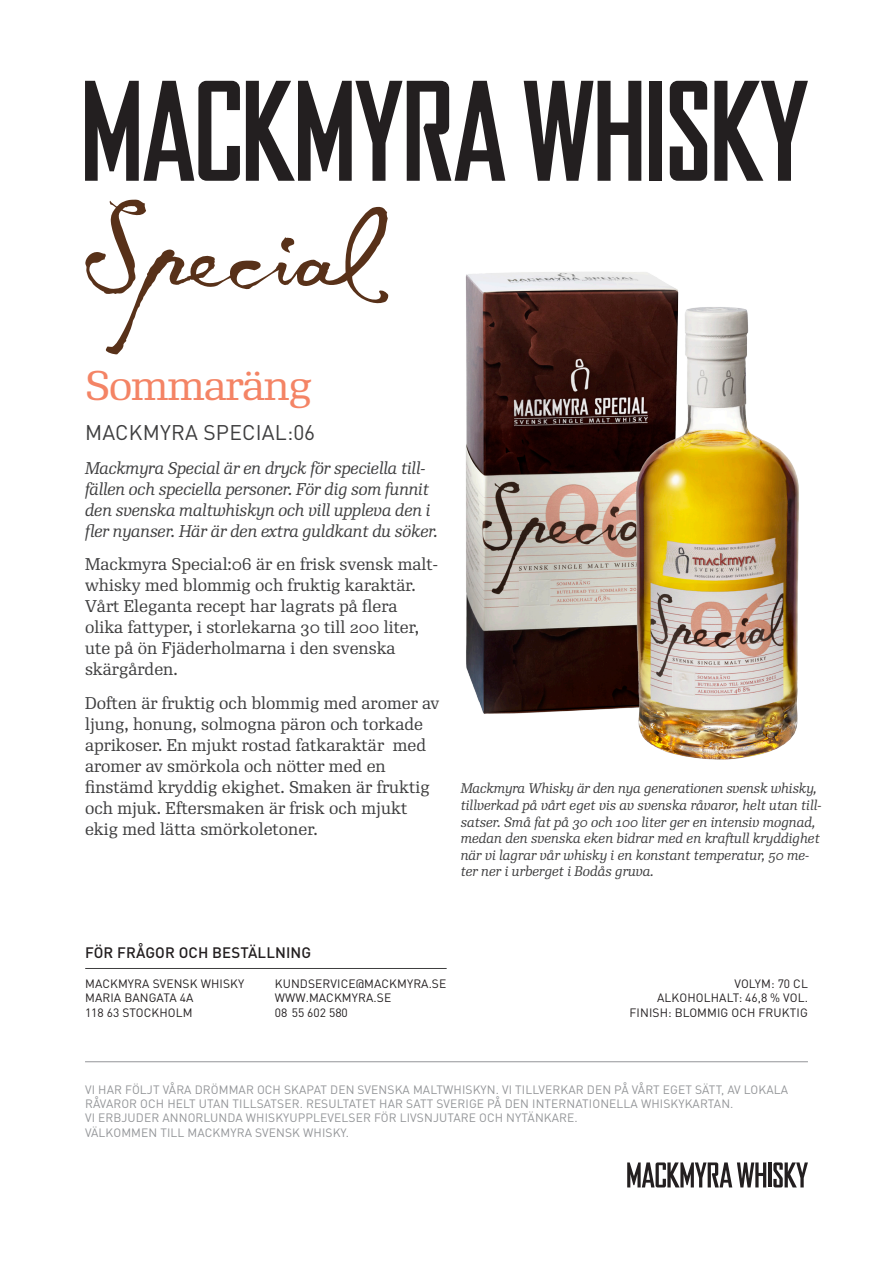
<style>
.page{position:relative;width:893px;height:1263px;background:#fff}
.page>*{position:absolute;margin:0;border:0;box-sizing:border-box;transform-origin:0 0}
.t1{font:40.35px "Re Public Std";letter-spacing:-.035em;color:#f48465;scale:1.04 1}
.Brödtext{font:21px "DIN Pro";letter-spacing:.01em;color:#3e3e3f}
.Brödtext-2{font:16.5px/21px "Re Public Std";color:#3e3e3f}
.Brödtext-3{font:italic 16.5px/21px "Re Public Std";letter-spacing:-.01em;color:#3e3e3f}
.t2{font:500 15px "DIN Pro";letter-spacing:.01em;color:#231f20}
.Brödtext-4{font:italic 13.5px/16.5px "Re Public Std";color:#3e3e3f}
.Underrubrik{font:12px/14.4px "DIN Pro";letter-spacing:.01em;color:#939598}
.t3{font:12px/14.4px "DIN Pro";letter-spacing:.01em;color:#231f20}
</style>
<div class="page">
<img style="left:465px;top:272px;width:214px;height:442px">
<svg style="left:85px;top:199px;width:304px;height:156px"></svg>
<img style="left:634px;top:302px;width:165px;height:458px">
<hr style="left:85px;top:1061px;width:723px;height:1px;background:#939598">
<svg style="left:627px;top:1162px;width:139px;height:25px"></svg>
<hr style="left:768px;top:1162px;width:3px;height:25px;background:#231f20">
<svg style="left:773px;top:1162px;width:35px;height:25px"></svg>
<svg style="left:85px;top:81px;width:155px;height:100px"></svg>
<svg style="left:246px;top:81px;width:259px;height:100px"></svg>
<svg style="left:524px;top:81px;width:117px;height:100px"></svg>
<div style="left:649px;top:81px;width:13px;height:100px;background:#231f20"></div>
<svg style="left:670px;top:81px;width:37px;height:100px"></svg>
<svg style="left:714px;top:81px;width:94px;height:100px"></svg>
<hr style="left:85px;top:968px;width:362px;height:1px;background:#3e3e3f">
<p class="t1" style="left:85px;top:360px;width:220px">Sommaräng</p>
<p class="Brödtext" style="left:85px;top:416px;width:232px">MACKMYRA SPECIAL:06</p>
<p class="Brödtext-3" style="left:85px;top:457px;width:354px">Mackmyra Special är en dryck för speciella till&shy;fällen och speciella personer. För dig som funnit den svenska maltwhiskyn och vill uppleva den i fler nyanser. Här är den extra guldkant du söker.</p>
<p class="Brödtext-2" style="left:85px;top:554px;width:354px">Mackmyra Special:06 är en frisk svensk malt&shy;whisky med blommig och fruktig karaktär.<br>Vårt Eleganta recept har lagrats på flera olika fattyper, i storlekarna 30 till 200 liter, ute på ön Fjäderholmarna i den svenska skärgården.</p>
<p class="Brödtext-2" style="left:85px;top:693px;width:356px">Doften är fruktig och blommig med aromer av ljung, honung, solmogna päron och torkade aprikoser. En mjukt rostad fatkaraktär med aromer av smörkola och nötter med en finstämd kryddig ekighet. Smaken är fruktig och mjuk. Eftersmaken är frisk och mjukt ekig med lätta smörkoletoner.</p>
<p class="Brödtext-4" style="left:461px;top:780px;width:362px">Mackmyra Whisky är den nya generationen svensk whisky, tillverkad på vårt eget vis av svenska råvaror, helt utan till&shy;satser. Små fat på 30 och 100 liter ger en intensiv mognad, medan den svenska eken bidrar med en kraftull kryddighet när vi lagrar vår whisky i en konstant temperatur, 50 me&shy;ter ner i urberget i Bodås gruva.</p>
<p class="t2" style="left:85px;top:940px;width:228px">FÖR FRÅGOR OCH BESTÄLLNING</p>
<p class="t3" style="left:85px;top:975px;width:161px">MACKMYRA SVENSK WHISKY<br>MARIA BANGATA 4A<br>118 63 STOCKHOLM</p>
<p class="t3" style="left:275px;top:975px;width:173px">KUNDSERVICE@MACKMYRA.SE<br>WWW.MACKMYRA.SE</p>
<p class="t3" style="left:275px;top:1004px;width:75px">08 55 602 580</p>
<p class="t3" style="left:734px;top:975px;width:75px">VOLYM: 70 CL</p>
<p class="t3" style="left:657px;top:989px;width:152px">ALKOHOLHALT: 46,8 % VOL.</p>
<p class="t3" style="left:629px;top:1004px;width:180px">FINISH: BLOMMIG OCH FRUKTIG</p>
<p class="Underrubrik" style="left:85px;top:1081px;width:704px">VI HAR FÖLJT VÅRA DRÖMMAR OCH SKAPAT DEN SVENSKA MALTWHISKYN. VI TILLVERKAR DEN PÅ VÅRT EGET SÄTT, AV LOKALA RÅVAROR OCH HELT UTAN TILLSATSER. RESULTATET HAR SATT SVERIGE PÅ DEN INTERNATIONELLA WHISKYKARTAN.<br>VI ERBJUDER ANNORLUNDA WHISKYUPPLEVELSER FÖR LIVSNJUTARE OCH NYTÄNKARE.<br>VÄLKOMMEN TILL MACKMYRA SVENSK WHISKY.</p>
</div>
